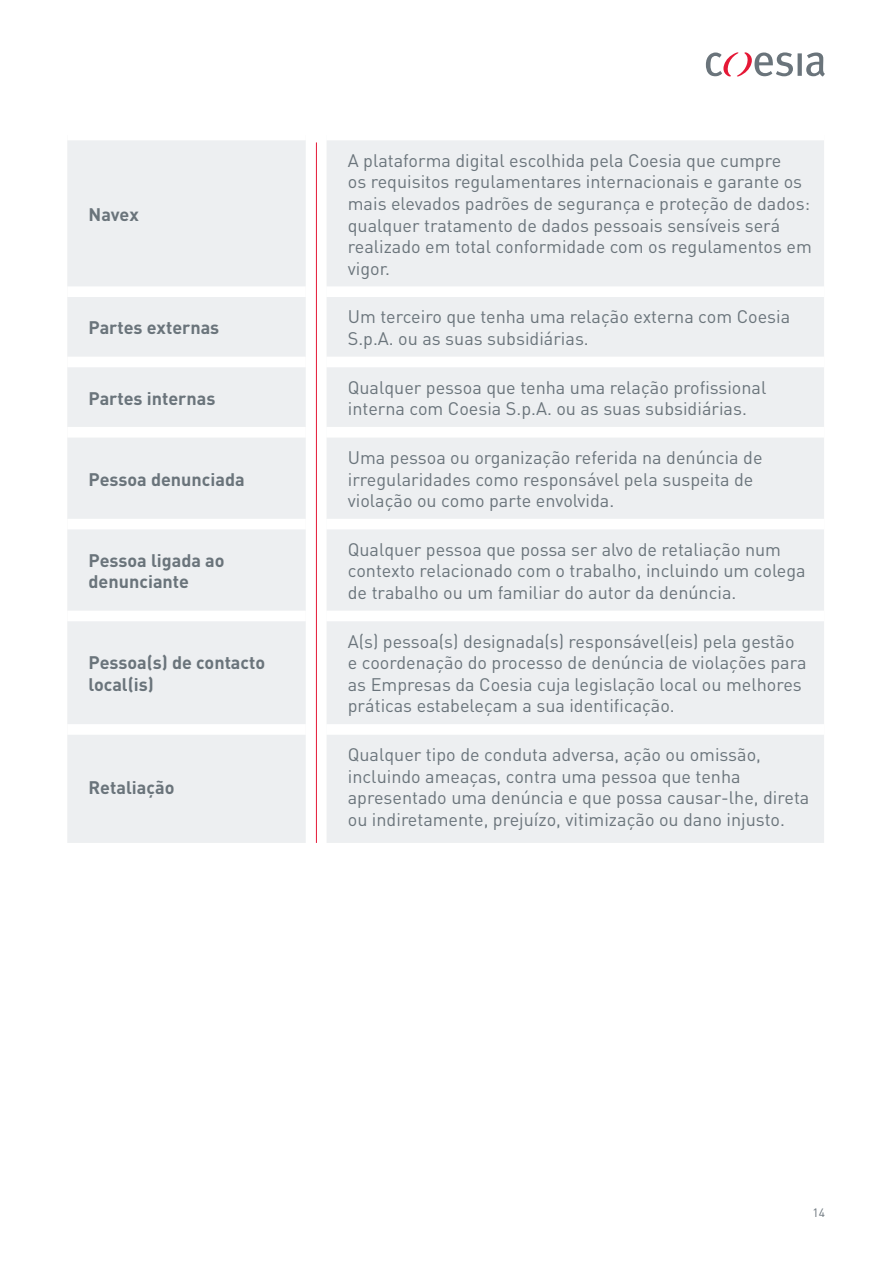
<style>
.page{position:relative;width:893px;height:1263px;background:#fff}
.page>*{position:absolute;margin:0;border:0;box-sizing:border-box;transform-origin:0 0}
.t1{font:18px/21.6px "DIN";color:#6a747b}
.t2{font:700 18px/21.6px "DIN";color:#6a747b}
.t3{font:12px "DIN";color:#6a747b}
</style>
<div class="page">
<svg style="left:798px;top:53px;width:4px;height:23px"></svg>
<svg style="left:806px;top:52px;width:19px;height:25px"></svg>
<svg style="left:706px;top:52px;width:87px;height:25px"></svg>
<div style="left:67px;top:140px;width:757px;height:703px;background:#edeff1"></div>
<div style="left:67px;top:286px;width:239px;height:11px;background:#fff"></div>
<div style="left:327px;top:286px;width:497px;height:11px;background:#fff"></div>
<div style="left:67px;top:357px;width:239px;height:10px;background:#fff"></div>
<div style="left:327px;top:357px;width:497px;height:10px;background:#fff"></div>
<div style="left:67px;top:427px;width:239px;height:11px;background:#fff"></div>
<div style="left:327px;top:427px;width:497px;height:11px;background:#fff"></div>
<div style="left:67px;top:519px;width:239px;height:10px;background:#fff"></div>
<div style="left:327px;top:519px;width:497px;height:10px;background:#fff"></div>
<div style="left:67px;top:611px;width:239px;height:10px;background:#fff"></div>
<div style="left:327px;top:611px;width:497px;height:10px;background:#fff"></div>
<div style="left:67px;top:724px;width:239px;height:11px;background:#fff"></div>
<div style="left:327px;top:724px;width:497px;height:11px;background:#fff"></div>
<div style="left:306px;top:286px;width:10px;height:11px;background:#fff"></div>
<div style="left:316px;top:286px;width:11px;height:11px;background:#fff"></div>
<div style="left:306px;top:357px;width:10px;height:10px;background:#fff"></div>
<div style="left:316px;top:357px;width:11px;height:10px;background:#fff"></div>
<div style="left:306px;top:427px;width:10px;height:11px;background:#fff"></div>
<div style="left:316px;top:427px;width:11px;height:11px;background:#fff"></div>
<div style="left:306px;top:519px;width:10px;height:10px;background:#fff"></div>
<div style="left:316px;top:519px;width:11px;height:10px;background:#fff"></div>
<div style="left:306px;top:611px;width:10px;height:10px;background:#fff"></div>
<div style="left:316px;top:611px;width:11px;height:10px;background:#fff"></div>
<div style="left:306px;top:724px;width:10px;height:11px;background:#fff"></div>
<div style="left:316px;top:724px;width:11px;height:11px;background:#fff"></div>
<hr style="left:316px;top:142px;width:1px;height:701px;background:#e51836">
<p class="t2" style="left:89px;top:203px;width:52px">Navex</p>
<p class="t1" style="left:348px;top:149px;width:466px">A plataforma digital escolhida pela Coesia que cumpre<br>os requisitos regulamentares internacionais e garante os mais elevados padrões de segurança e proteção de dados: qualquer tratamento de dados pessoais sensíveis será realizado em total conformidade com os regulamentos em vigor.</p>
<p class="t2" style="left:89px;top:316px;width:132px">Partes externas</p>
<p class="t1" style="left:348px;top:306px;width:444px">Um terceiro que tenha uma relação externa com Coesia<br>S.p.A. ou as suas subsidiárias.</p>
<p class="t2" style="left:89px;top:386px;width:128px">Partes internas</p>
<p class="t1" style="left:348px;top:376px;width:420px">Qualquer pessoa que tenha uma relação profissional interna com Coesia S.p.A. ou as suas subsidiárias.</p>
<p class="t2" style="left:89px;top:468px;width:158px">Pessoa denunciada</p>
<p class="t1" style="left:348px;top:446px;width:416px">Uma pessoa ou organização referida na denúncia de irregularidades como responsável pela suspeita de violação ou como parte envolvida.</p>
<p class="t2" style="left:89px;top:549px;width:138px">Pessoa ligada ao denunciante</p>
<p class="t1" style="left:348px;top:538px;width:459px">Qualquer pessoa que possa ser alvo de retaliação num contexto relacionado com o trabalho, incluindo um colega de trabalho ou um familiar do autor da denúncia.</p>
<p class="t2" style="left:89px;top:651px;width:178px">Pessoa(s) de contacto local(is)</p>
<p class="t2" style="left:89px;top:775px;width:87px">Retaliação</p>
<p class="t1" style="left:348px;top:630px;width:460px">A(s) pessoa(s) designada(s) responsável(eis) pela gestão e coordenação do processo de denúncia de violações para as Empresas da Coesia cuja legislação local ou melhores práticas estabeleçam a sua identificação.</p>
<p class="t1" style="left:348px;top:743px;width:463px">Qualquer tipo de conduta adversa, ação ou omissão, incluindo ameaças, contra uma pessoa que tenha apresentado uma denúncia e que possa causar-lhe, direta ou indiretamente, prejuízo, vitimização ou dano injusto.</p>
<p class="t3" style="left:812px;top:1205px;width:14px">14</p>
</div>
